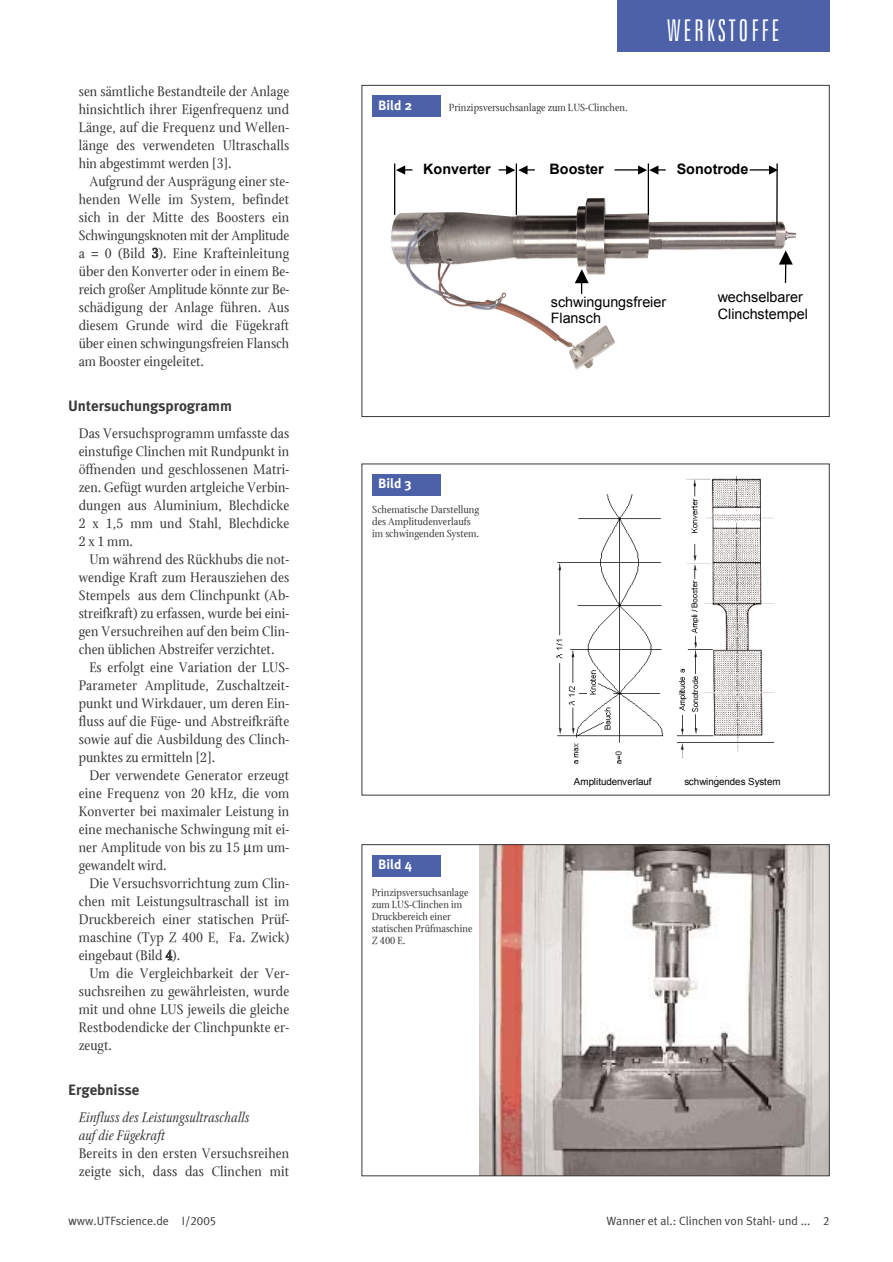
<style>
.page{position:relative;width:893px;height:1262px;background:#fff}
.page>*{position:absolute;margin:0;border:0;box-sizing:border-box;transform-origin:0 0}
.t1{font:300 extra-condensed 30px "Zurich BT";letter-spacing:.09em;color:#fff}
.t2{font:15px/18px "Stone Print";letter-spacing:.01em;color:#383a3b;text-align:justify}
.t3{font:italic 15px/18px "Stone Print";color:#383a3b}
.t4{font:700 15px "Meta Plus";color:#383a3b}
.t5{font:14.4px/16.5px "Arial";letter-spacing:-.005em;color:#000}
.t6{font:700 14.4px "Arial";color:#000}
.t7{font:700 13.5px "Meta Plus";color:#fff}
.t8{font:12px "Meta Plus Normal";color:#383a3b}
.t9{font:11.25px/12px "Stone Print";color:#383a3b}
.t10{font:9.75px "Arial";letter-spacing:-.01em;color:#000}
.s1{font-family:"Meta Plus Normal Caps"}
</style>
<div class="page">
<div style="left:617px;top:0;width:212px;height:51px;background:#4c61a7"></div>
<img style="left:391px;top:193px;width:406px;height:177px">
<hr style="left:515px;top:164px;width:2px;height:50px;background:#000">
<hr style="left:394px;top:164px;width:1px;height:50px;background:#000">
<hr style="left:647px;top:164px;width:2px;height:50px;background:#000">
<hr style="left:776px;top:164px;width:1px;height:61px;background:#000">
<svg style="left:750px;top:165px;width:28px;height:10px"></svg>
<svg style="left:396px;top:165px;width:16px;height:10px"></svg>
<svg style="left:499px;top:165px;width:35px;height:10px"></svg>
<svg style="left:615px;top:165px;width:50px;height:10px"></svg>
<svg style="left:778px;top:250px;width:14px;height:32px"></svg>
<svg style="left:574px;top:269px;width:14px;height:24px"></svg>
<div style="left:361px;top:85px;width:468px;height:332px;border:1px solid #383a3b"></div>
<div style="left:372px;top:96px;width:68px;height:21px;background:#4c61a7"></div>
<img style="left:556px;top:476px;width:217px;height:302px">
<div style="left:560px;top:768px;width:122px;height:27px;background:#fff"></div>
<div style="left:372px;top:474px;width:68px;height:21px;background:#4c61a7"></div>
<img style="left:479px;top:846px;width:348px;height:328px">
<div style="left:361px;top:844px;width:468px;height:332px;border:1px solid #383a3b"></div>
<div style="left:372px;top:855px;width:68px;height:21px;background:#4c61a7"></div>
<p class="t2" style="left:79px;top:84px;width:212px">sen sämtliche Bestandteile der Anlage hinsichtlich ihrer Eigenfrequenz und Länge, auf die Frequenz und Wellen&shy;länge des verwendeten Ultraschalls hin abgestimmt werden [3].</p>
<p class="t2" style="left:79px;top:174px;width:212px;text-indent:11px">Aufgrund der Ausprägung einer ste&shy;henden Welle im System, befindet sich in der Mitte des Boosters ein Schwingungsknoten mit der Amplitude a = 0 (Bild 3). Eine Krafteinleitung über den Konverter oder in einem Be&shy;reich großer Amplitude könnte zur Be&shy;schädigung der Anlage führen. Aus diesem Grunde wird die Fügekraft über einen schwingungsfreien Flansch am Booster eingeleitet.</p>
<p class="t4" style="left:68px;top:399px;width:165px">Untersuchungsprogramm</p>
<p class="t2" style="left:79px;top:426px;width:212px">Das Versuchsprogramm umfasste das einstufige Clinchen mit Rundpunkt in öffnenden und geschlossenen Matri&shy;zen. Gefügt wurden artgleiche Verbin&shy;dungen aus Aluminium, Blechdicke 2 x 1,5 mm und Stahl, Blechdicke 2 x 1 mm.</p>
<p class="t2" style="left:89px;top:552px;width:201px">Um während des Rückhubs die not-</p>
<p class="t2" style="left:79px;top:570px;width:212px">wendige Kraft zum Herausziehen des</p>
<p class="t2" style="left:79px;top:588px;width:212px">Stempels aus dem Clinchpunkt (Ab-</p>
<p class="t2" style="left:79px;top:606px;width:212px">streifkraft) zu erfassen, wurde bei eini-</p>
<p class="t2" style="left:79px;top:624px;width:212px">gen Versuchreihen auf den beim Clin-</p>
<p class="t2" style="left:79px;top:642px;width:197px">chen üblichen Abstreifer verzichtet.</p>
<p class="t2" style="left:89px;top:660px;width:201px">Es erfolgt eine Variation der LUS-</p>
<p class="t2" style="left:79px;top:678px;width:212px">Parameter Amplitude, Zuschaltzeit-</p>
<p class="t2" style="left:79px;top:696px;width:212px">punkt und Wirkdauer, um deren Ein-</p>
<p class="t2" style="left:79px;top:714px;width:212px">fluss auf die Füge- und Abstreifkräfte</p>
<p class="t2" style="left:79px;top:732px;width:212px">sowie auf die Ausbildung des Clinch-</p>
<p class="t2" style="left:79px;top:750px;width:138px">punktes zu ermitteln [2].</p>
<p class="t2" style="left:89px;top:768px;width:201px">Der verwendete Generator erzeugt</p>
<p class="t2" style="left:79px;top:786px;width:212px">eine Frequenz von 20 kHz, die vom</p>
<p class="t2" style="left:79px;top:804px;width:212px">Konverter bei maximaler Leistung in</p>
<p class="t2" style="left:79px;top:822px;width:212px">eine mechanische Schwingung mit ei-</p>
<p class="t2" style="left:79px;top:840px;width:212px">ner Amplitude von bis zu 15 m um-</p>
<p class="t2" style="left:79px;top:858px;width:89px">gewandelt wird.</p>
<p class="t2" style="left:89px;top:876px;width:201px">Die Versuchsvorrichtung zum Clin-</p>
<p class="t2" style="left:79px;top:894px;width:212px">chen mit Leistungsultraschall ist im</p>
<p class="t2" style="left:79px;top:912px;width:212px">Druckbereich einer statischen Prüf-</p>
<p class="t2" style="left:79px;top:930px;width:212px">maschine (Typ Z 400 E, Fa. Zwick)</p>
<p class="t2" style="left:79px;top:948px;width:103px">eingebaut (Bild 4).</p>
<p class="t2" style="left:89px;top:966px;width:201px">Um die Vergleichbarkeit der Ver-</p>
<p class="t2" style="left:79px;top:984px;width:212px">suchsreihen zu gewährleisten, wurde</p>
<p class="t2" style="left:79px;top:1002px;width:212px">mit und ohne LUS jeweils die gleiche</p>
<p class="t2" style="left:79px;top:1020px;width:212px">Restbodendicke der Clinchpunkte er-</p>
<p class="t2" style="left:79px;top:1038px;width:35px">zeugt.</p>
<p class="t4" style="left:68px;top:1083px;width:73px">Ergebnisse</p>
<p class="t3" style="left:79px;top:1110px;width:172px">Einfluss des Leistungsultraschalls auf die Fügekraft</p>
<p class="t2" style="left:79px;top:1146px;width:212px">Bereits in den ersten Versuchsreihen zeigte sich, dass das Clinchen mit</p>
<p class="t7" style="left:378px;top:100px;width:35px">Bild 2</p>
<p class="t9" style="left:449px;top:102px;width:180px">Prinzipsversuchsanlage zum LUS-Clinchen.</p>
<h1 class="t1" style="left:667px;top:19px;width:114px">WERKSTOFFE</h1>
<p class="t6" style="left:423px;top:161px;width:69px">Konverter</p>
<p class="t6" style="left:549px;top:161px;width:56px">Booster</p>
<p class="t6" style="left:676px;top:161px;width:73px">Sonotrode</p>
<p class="t7" style="left:378px;top:478px;width:35px">Bild 3</p>
<p class="t9" style="left:372px;top:504px;width:108px">Schematische Darstellung des Amplitudenverlaufs im schwingenden System.</p>
<p class="t5" style="left:550px;top:293px;width:117px">schwingungsfreier<br>Flansch</p>
<p class="t5" style="left:718px;top:289px;width:92px">wechselbarer<br>Clinchstempel</p>
<p class="t7" style="left:378px;top:859px;width:35px">Bild 4</p>
<p class="t9" style="left:371px;top:887px;width:102px">Prinzipsversuchsanlage zum LUS-Clinchen im<br>Druckbereich einer statischen Prüfmaschine<br>Z 400 E.</p>
<p class="t10" style="left:574px;top:776px;width:79px">Amplitudenverlauf</p>
<p class="t10" style="left:684px;top:776px;width:98px">schwingendes System</p>
<p class="t8" style="left:68px;top:1216px;width:150px"><span class="s1">w</span>ww.UTFscience.de <span class="s1">I/2005</span></p>
<p class="t8" style="left:606px;top:1216px;width:225px">Wanner et al.: Clinchen von Stahl- und ... <span class="s1">2</span></p>
</div>
